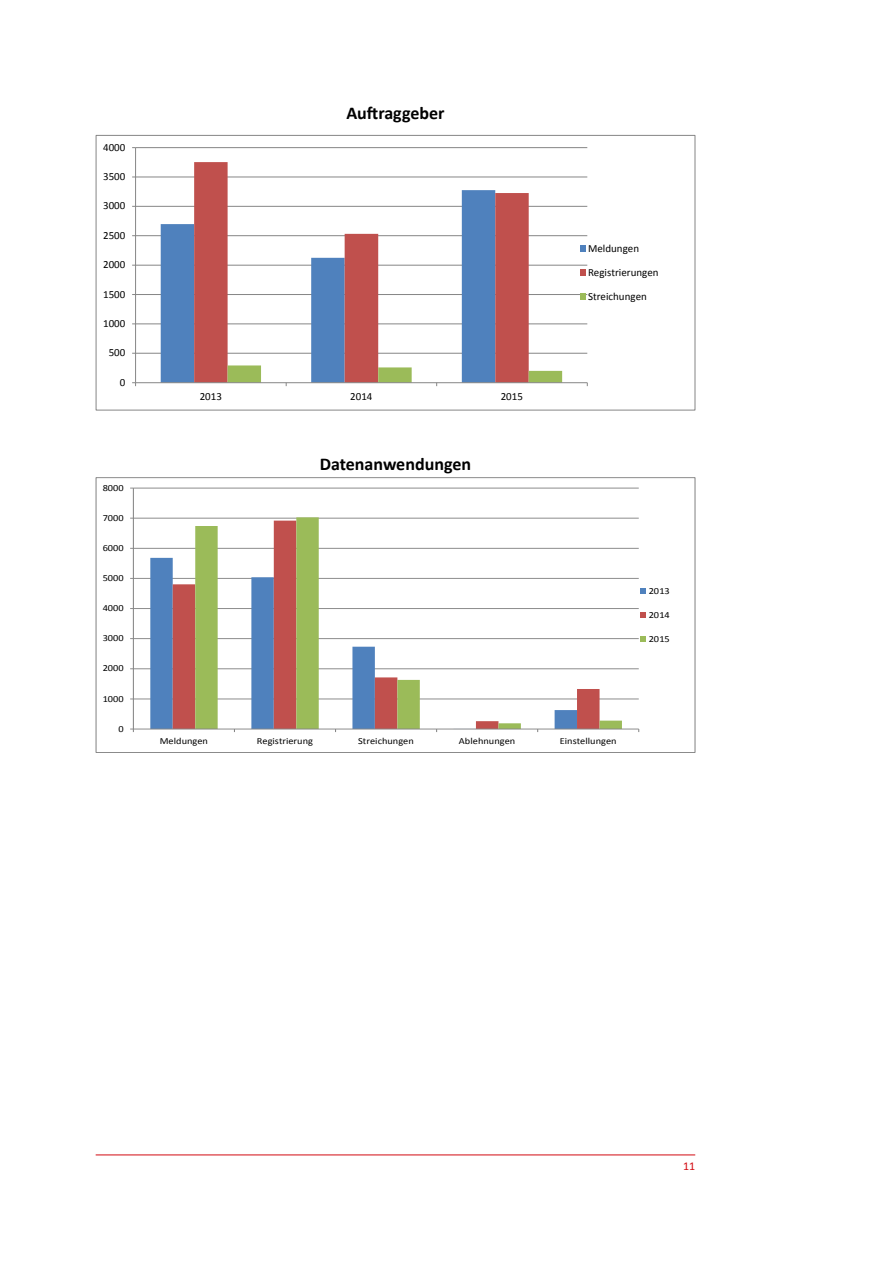
<style>
.page{position:relative;width:893px;height:1263px;background:#fff}
.page>*{position:absolute;margin:0;border:0;box-sizing:border-box;transform-origin:0 0}
.Tabellen_Kopf{font:700 18px "Calibri";color:#000}
.t1{font:12px "Calibri";color:#d20a11}
.t2{font:10.95px/24px "Calibri";color:#000}
.t3{font:9.3px "Calibri";color:#000;scale:1.11 1}
</style>
<div class="page">
<hr style="left:96px;top:1154px;width:599px;height:1px;background:#d20a11">
<hr style="left:136px;top:353px;width:451px;height:1px;background:#868686">
<hr style="left:136px;top:323px;width:451px;height:1px;background:#868686">
<hr style="left:136px;top:294px;width:451px;height:1px;background:#868686">
<hr style="left:136px;top:265px;width:451px;height:1px;background:#868686">
<hr style="left:136px;top:235px;width:451px;height:1px;background:#868686">
<hr style="left:136px;top:206px;width:451px;height:1px;background:#868686">
<hr style="left:136px;top:177px;width:451px;height:1px;background:#868686">
<hr style="left:136px;top:147px;width:451px;height:1px;background:#868686">
<svg style="left:161px;top:205px;width:33px;height:177px;background:#618dc3"></svg>
<svg style="left:194px;top:162px;width:335px;height:220px"></svg>
<hr style="left:135px;top:148px;width:1px;height:235px;background:#868686">
<hr style="left:136px;top:382px;width:451px;height:1px;background:#868686">
<svg style="left:228px;top:365px;width:334px;height:21px"></svg>
<svg style="left:580px;top:246px;width:5px;height:6px"></svg>
<svg style="left:580px;top:270px;width:5px;height:6px"></svg>
<svg style="left:580px;top:294px;width:5px;height:6px"></svg>
<div style="left:96px;top:135px;width:599px;height:275px;border:1px solid #868686"></div>
<hr style="left:133px;top:699px;width:506px;height:1px;background:#868686">
<hr style="left:133px;top:668px;width:506px;height:1px;background:#868686">
<hr style="left:133px;top:638px;width:506px;height:1px;background:#868686">
<hr style="left:133px;top:608px;width:506px;height:1px;background:#868686">
<hr style="left:133px;top:578px;width:506px;height:1px;background:#868686">
<hr style="left:133px;top:548px;width:506px;height:1px;background:#868686">
<hr style="left:133px;top:518px;width:506px;height:1px;background:#868686">
<hr style="left:133px;top:488px;width:506px;height:1px;background:#868686">
<svg style="left:150px;top:558px;width:23px;height:171px;background:#5483bd"></svg>
<svg style="left:173px;top:547px;width:22px;height:182px;fill:#c0504d"></svg>
<svg style="left:195px;top:517px;width:427px;height:212px"></svg>
<hr style="left:133px;top:488px;width:1px;height:241px;background:#868686">
<hr style="left:133px;top:729px;width:506px;height:1px;background:#868686">
<svg style="left:641px;top:588px;width:5px;height:6px"></svg>
<svg style="left:641px;top:612px;width:5px;height:6px"></svg>
<svg style="left:641px;top:636px;width:5px;height:6px"></svg>
<div style="left:96px;top:477px;width:599px;height:276px;border:1px solid #868686"></div>
<p class="t2" style="left:103px;top:135px;width:24px">4000</p>
<p class="t2" style="left:103px;top:164px;width:24px">3500</p>
<p class="t2" style="left:103px;top:194px;width:24px">3000</p>
<p class="t2" style="left:103px;top:223px;width:24px">2500</p>
<p class="t2" style="left:103px;top:253px;width:24px">2000</p>
<p class="t2" style="left:103px;top:282px;width:24px">1500</p>
<p class="t2" style="left:103px;top:311px;width:24px">1000</p>
<p class="t2" style="left:109px;top:341px;width:18px">500</p>
<p class="t2" style="left:120px;top:370px;width:7px">0</p>
<p class="t3" style="left:103px;top:482px;width:20px">8000</p>
<p class="t3" style="left:103px;top:512px;width:20px">7000</p>
<p class="t3" style="left:103px;top:542px;width:20px">6000</p>
<p class="t3" style="left:103px;top:572px;width:20px">5000</p>
<p class="t3" style="left:103px;top:602px;width:20px">4000</p>
<p class="t3" style="left:103px;top:632px;width:20px">3000</p>
<p class="t3" style="left:103px;top:662px;width:20px">2000</p>
<p class="t3" style="left:103px;top:693px;width:20px">1000</p>
<p class="t3" style="left:118px;top:723px;width:6px">0</p>
<p class="Tabellen_Kopf" style="left:346px;top:101px;width:100px">Auftraggeber</p>
<p class="t2" style="left:200px;top:384px;width:24px">2013</p>
<p class="t2" style="left:350px;top:384px;width:24px">2014</p>
<p class="t2" style="left:501px;top:384px;width:24px">2015</p>
<p class="Tabellen_Kopf" style="left:320px;top:452px;width:153px">Datenanwendungen</p>
<p class="t2" style="left:588px;top:236px;width:72px">Meldungen<br>Registrierungen<br>Streichungen</p>
<p class="t3" style="left:649px;top:585px;width:20px">2013</p>
<p class="t3" style="left:649px;top:609px;width:20px">2014</p>
<p class="t3" style="left:649px;top:633px;width:20px">2015</p>
<p class="t3" style="left:160px;top:735px;width:45px">Meldungen</p>
<p class="t3" style="left:257px;top:735px;width:52px">Registrierung</p>
<p class="t3" style="left:358px;top:735px;width:52px">Streichungen</p>
<p class="t3" style="left:459px;top:735px;width:52px">Ablehnungen</p>
<p class="t3" style="left:560px;top:735px;width:53px">Einstellungen</p>
<p class="t1" style="left:683px;top:1158px;width:14px">11</p>
</div>
